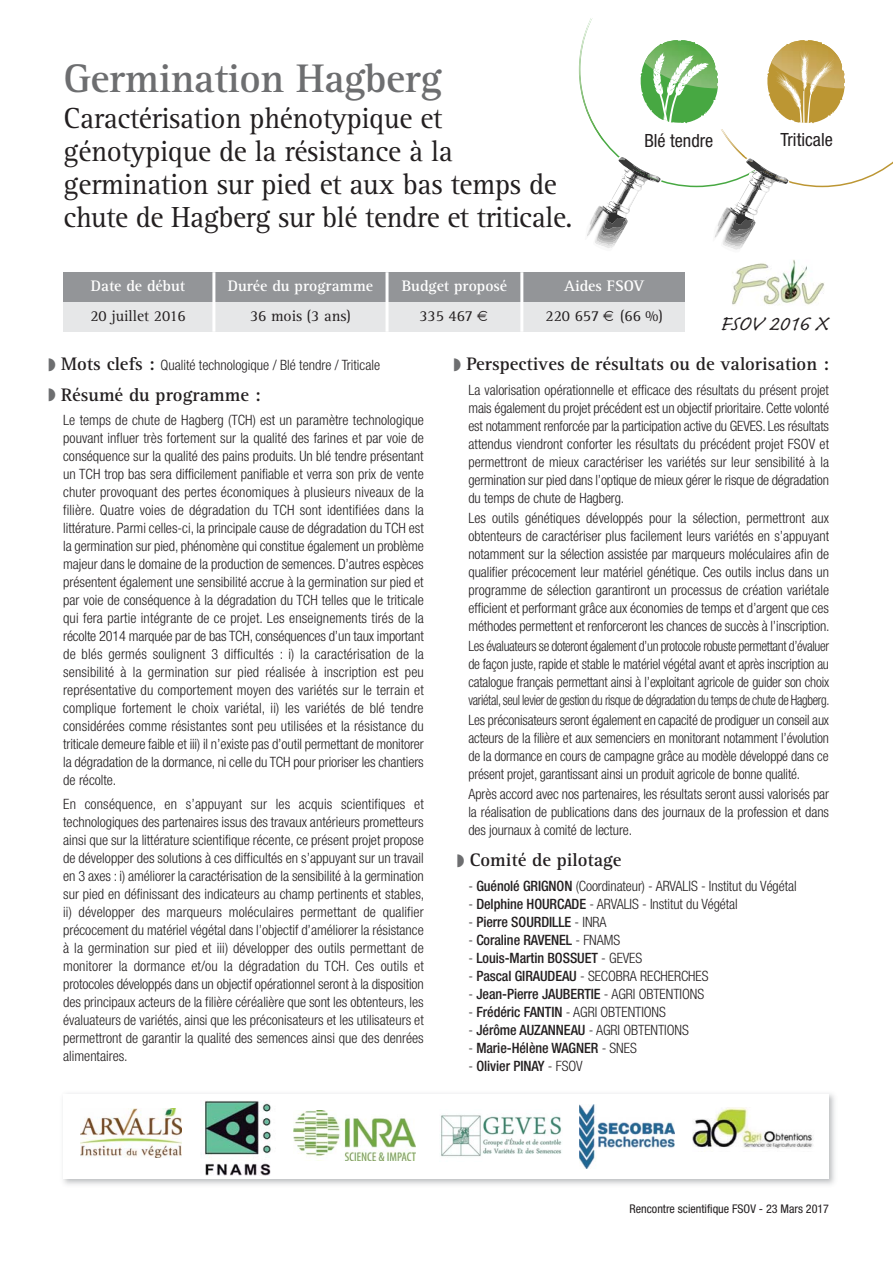
<style>
.page{position:relative;width:893px;height:1263px;background:#fff}
.page>*{position:absolute;margin:0;border:0;box-sizing:border-box;transform-origin:0 0}
.t1{font:700 41.25px "Rotis Serif";letter-spacing:-.01em;color:#6d6e70}
.t2{font:30px/33px "Rotis Serif";letter-spacing:-.01em;color:#231f20}
.t3{font:27px "Caflisch Script Pro";letter-spacing:-.005em;color:#231f20}
.t4{font:700 18.75px "Rotis Serif";color:#231f20}
.t5{font:condensed 18.3px "Helvetica Neue";color:#231f20}
.t6{font:700 15.75px "Rotis Serif";color:#fff}
.t7{font:15.75px "Rotis Serif";color:#231f20}
.t8{font:300 condensed 14.25px/18px "Helvetica Neue";letter-spacing:-.005em;color:#231f20;text-align:justify}
.t9{font:300 condensed 14.25px/18px "Helvetica Neue";letter-spacing:-.005em;color:#231f20;text-align:justify;scale:.93 1}
.t10{font:500 condensed 14.25px "Helvetica Neue";letter-spacing:-.005em;color:#231f20}
.t11{font:condensed 12px "Helvetica Neue";color:#231f20}
.s1{color:#6d6e70}
.s2{font-family:"Rotis Serif";font-weight:700;font-stretch:normal;font-size:18.75px}
.s3{font-weight:500}
.s4{font-weight:300}
</style>
<div class="page">
<img style="left:63px;top:1093px;width:772px;height:92px">
<div style="left:64px;top:1094px;width:765px;height:84px;background:#fff"></div>
<div style="left:64px;top:272px;width:150px;height:30px;background:#939598"></div>
<div style="left:214px;top:272px;width:173px;height:30px;background:#939598"></div>
<div style="left:387px;top:272px;width:135px;height:30px;background:#939598"></div>
<div style="left:522px;top:272px;width:163px;height:30px;background:#939598"></div>
<div style="left:64px;top:302px;width:150px;height:30px;background:#e6e7e8"></div>
<div style="left:214px;top:302px;width:173px;height:30px;background:#e6e7e8"></div>
<div style="left:387px;top:302px;width:135px;height:30px;background:#e6e7e8"></div>
<div style="left:522px;top:302px;width:163px;height:30px;background:#e6e7e8"></div>
<hr style="left:212px;top:272px;width:3px;height:60px;background:#fff">
<hr style="left:385px;top:272px;width:3px;height:60px;background:#fff">
<hr style="left:520px;top:272px;width:3px;height:60px;background:#fff">
<svg style="left:579px;top:18px;width:313px;height:232px"></svg>
<img style="left:81px;top:1109px;width:100px;height:48px">
<img style="left:293px;top:1111px;width:123px;height:50px">
<img style="left:579px;top:1105px;width:96px;height:63px">
<img style="left:441px;top:1115px;width:121px;height:42px">
<img style="left:201px;top:1100px;width:70px;height:75px">
<img style="left:693px;top:1107px;width:120px;height:41px">
<img style="left:732px;top:260px;width:92px;height:45px">
<img style="left:732px;top:260px;width:40px;height:10px">
<h1 class="t1" style="left:64px;top:64px;width:380px">Germination Hagberg</h1>
<h2 class="t2" style="left:64px;top:104px;width:510px">Caractérisation phénotypique et génotypique de la résistance à la germination sur pied et aux bas temps de chute de Hagberg sur blé tendre et triticale.</h2>
<p class="t5" style="left:644px;top:134px;width:70px">Blé tendre</p>
<p class="t5" style="left:780px;top:133px;width:54px">Triticale</p>
<p class="t6" style="left:91px;top:280px;width:96px">Date de début</p>
<p class="t6" style="left:228px;top:280px;width:147px">Durée du programme</p>
<p class="t6" style="left:402px;top:280px;width:107px">Budget proposé</p>
<p class="t6" style="left:564px;top:280px;width:82px">Aides FSOV</p>
<p class="t7" style="left:90px;top:310px;width:97px">20 juillet 2016</p>
<p class="t7" style="left:250px;top:310px;width:102px">36 mois (3 ans)</p>
<p class="t7" style="left:419px;top:310px;width:55px">335 467</p>
<p class="t7" style="left:545px;top:310px;width:55px">220 657</p>
<p class="t7" style="left:620px;top:310px;width:44px">(66 %)</p>
<h3 class="t3" style="left:720px;top:305px;width:110px">FSOV 2016 X</h3>
<p class="t8" style="left:48px;top:357px;width:333px"><span class="s1">◗</span> <span class="s2">Mots clefs :</span> Qualité technologique / Blé tendre / Triticale</p>
<h3 class="t4" style="left:48px;top:388px;width:214px"><span class="s1">◗</span> Résumé du programme :</h3>
<p class="t8" style="left:63px;top:412px;width:362px">Le temps de chute de Hagberg (TCH) est un paramètre technologique pouvant influer très fortement sur la qualité des farines et par voie de conséquence sur la qualité des pains produits. Un blé tendre présentant un TCH trop bas sera difficilement panifiable et verra son prix de vente chuter provoquant des pertes économiques à plusieurs niveaux de la filière. Quatre voies de dégradation du TCH sont identifiées dans la littérature. Parmi celles-ci, la principale cause de dégradation du TCH est la germination sur pied, phénomène qui constitue également un problème majeur dans le domaine de la production de semences. D’autres espèces présentent également une sensibilité accrue à la germination sur pied et par voie de conséquence à la dégradation du TCH telles que le triticale qui fera partie intégrante de ce projet. Les enseignements tirés de la récolte 2014 marquée par de bas TCH, conséquences d’un taux important de blés germés soulignent 3 difficultés : i) la caractérisation de la sensibilité à la germination sur pied réalisée à inscription est peu représentative du comportement moyen des variétés sur le terrain et complique fortement le choix variétal, ii) les variétés de blé tendre considérées comme résistantes sont peu utilisées et la résistance du triticale demeure faible et iii) il n’existe pas d’outil permettant de monitorer la dégradation de la dormance, ni celle du TCH pour prioriser les chantiers de récolte.</p>
<p class="t8" style="left:63px;top:797px;width:363px">En conséquence, en s’appuyant sur les acquis scientifiques et technologiques des partenaires issus des travaux antérieurs prometteurs ainsi que sur la littérature scientifique récente, ce présent projet propose de développer des solutions à ces difficultés en s’appuyant sur un travail en 3 axes : i) améliorer la caractérisation de la sensibilité à la germination sur pied en définissant des indicateurs au champ pertinents et stables, ii) développer des marqueurs moléculaires permettant de qualifier précocement du matériel végétal dans l’objectif d’améliorer la résistance à la germination sur pied et iii) développer des outils permettant de monitorer la dormance et/ou la dégradation du TCH. Ces outils et protocoles développés dans un objectif opérationnel seront à la disposition des principaux acteurs de la filière céréalière que sont les obtenteurs, les évaluateurs de variétés, ainsi que les préconisateurs et les utilisateurs et permettront de garantir la qualité des semences ainsi que des denrées alimentaires.</p>
<h3 class="t4" style="left:454px;top:357px;width:377px"><span class="s1">◗</span> Perspectives de résultats ou de valorisation :</h3>
<p class="t8" style="left:468px;top:382px;width:362px">La valorisation opérationnelle et efficace des résultats du présent projet mais également du projet précédent est un objectif prioritaire. Cette volonté est notamment renforcée par la participation active du GEVES. Les résultats attendus viendront conforter les résultats du précédent projet FSOV et permettront de mieux caractériser les variétés sur leur sensibilité à la germination sur pied dans l’optique de mieux gérer le risque de dégradation du temps de chute de Hagberg.</p>
<p class="t8" style="left:468px;top:510px;width:363px">Les outils génétiques développés pour la sélection, permettront aux obtenteurs de caractériser plus facilement leurs variétés en s’appuyant notamment sur la sélection assistée par marqueurs moléculaires afin de qualifier précocement leur matériel génétique. Ces outils inclus dans un programme de sélection garantiront un processus de création variétale efficient et performant grâce aux économies de temps et d’argent que ces méthodes permettent et renforceront les chances de succès à l’inscription.</p>
<p class="t9" style="left:468px;top:638px;width:390px">Les évaluateurs se doteront également d’un protocole robuste permettant d’évaluer de façon juste, rapide et stable le matériel végétal avant et après inscription au catalogue français permettant ainsi à l’exploitant agricole de guider son choix variétal, seul levier de gestion du risque de dégradation du temps de chute de Hagberg.</p>
<p class="t8" style="left:468px;top:712px;width:362px">Les préconisateurs seront également en capacité de prodiguer un conseil aux acteurs de la filière et aux semenciers en monitorant notamment l’évolution de la dormance en cours de campagne grâce au modèle développé dans ce présent projet, garantissant ainsi un produit agricole de bonne qualité.</p>
<p class="t8" style="left:468px;top:787px;width:362px">Après accord avec nos partenaires, les résultats seront aussi valorisés par la réalisation de publications dans des journaux de la profession et dans des journaux à comité de lecture.</p>
<h3 class="t4" style="left:457px;top:853px;width:166px"><span class="s1">◗</span> Comité de pilotage</h3>
<p class="t8" style="left:468px;top:878px;width:330px">- <span class="s3">Guénolé GRIGNON</span> (Coordinateur) - ARVALIS - Institut du Végétal</p>
<p class="t8" style="left:468px;top:896px;width:271px">- <span class="s3">Delphine HOURCADE</span> - ARVALIS - Institut du Végétal</p>
<p class="t10" style="left:468px;top:916px;width:140px"><span class="s4">-</span> Pierre SOURDILLE <span class="s4">- INRA</span></p>
<p class="t10" style="left:468px;top:934px;width:153px"><span class="s4">-</span> Coraline RAVENEL <span class="s4">- FNAMS</span></p>
<p class="t10" style="left:468px;top:952px;width:175px"><span class="s4">-</span> Louis-Martin BOSSUET <span class="s4">- GEVES</span></p>
<p class="t8" style="left:468px;top:968px;width:242px">- <span class="s3">Pascal GIRAUDEAU</span> - SECOBRA RECHERCHES</p>
<p class="t10" style="left:468px;top:988px;width:237px"><span class="s4">-</span> Jean-Pierre JAUBERTIE <span class="s4">- AGRI OBTENTIONS</span></p>
<p class="t8" style="left:468px;top:1004px;width:199px">- <span class="s3">Frédéric FANTIN</span> - AGRI OBTENTIONS</p>
<p class="t8" style="left:468px;top:1022px;width:222px">- <span class="s3">Jérôme AUZANNEAU</span> - AGRI OBTENTIONS</p>
<p class="t10" style="left:468px;top:1042px;width:170px"><span class="s4">-</span> Marie-Hélène WAGNER <span class="s4">- SNES</span></p>
<p class="t10" style="left:468px;top:1060px;width:116px"><span class="s4">-</span> Olivier PINAY <span class="s4">- FSOV</span></p>
<p class="t11" style="left:629px;top:1204px;width:201px">Rencontre scientifique FSOV - 23 Mars 2017</p>
</div>
